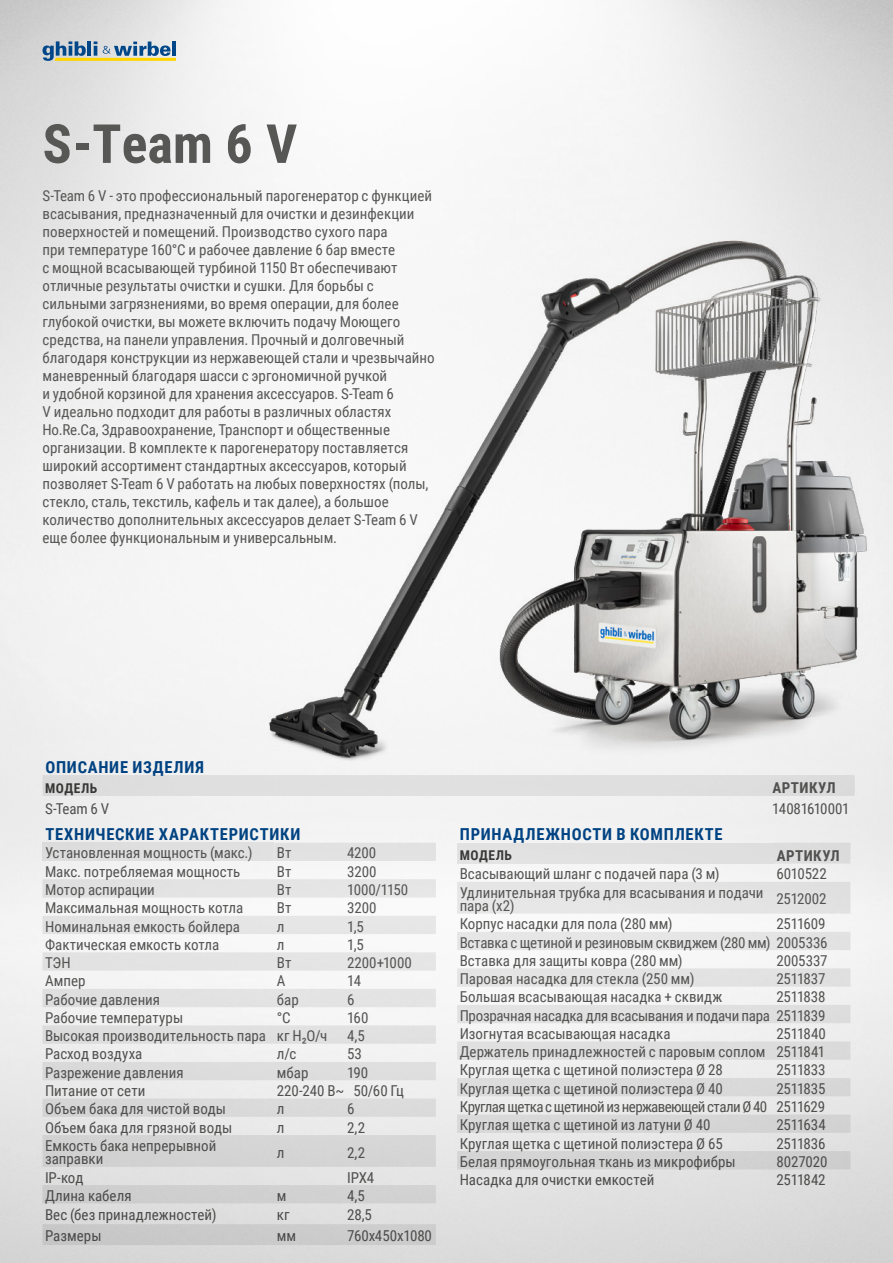
<style>
.page{position:relative;width:893px;height:1263px;background:#fff}
.page>*{position:absolute;margin:0;border:0;box-sizing:border-box;transform-origin:0 0}
._1-TitoloMacchina{font:700 54px "Roboto Condensed";color:#575756}
.t1{font:700 16.5px "Roboto Condensed";letter-spacing:.045em;color:#00478a}
._4-Testo_descrizione{font:15px/18px "Roboto Condensed";color:#575756}
._4-Testo_descrizione-2{font:15px "Roboto Condensed";letter-spacing:-.02em;color:#575756}
.t2{font:700 15px "Roboto Condensed";letter-spacing:.03em;color:#575756}
._4-Testo_descrizione-3{font:15px "Roboto Condensed";letter-spacing:-.03em;color:#575756}
.t3{font:700 13.5px "Roboto Condensed";letter-spacing:.035em;color:#3c3c3b}
</style>
<div class="page">
<svg style="left:43px;top:41px;width:133px;height:20px;background:#96a9a3"></svg>
<img style="left:108px;top:201px;width:785px;height:595px">
<svg style="left:43px;top:753px;width:812px;height:43px"></svg>
<div style="left:43px;top:820px;width:393px;height:23px;background:#f2f2f2"></div>
<svg style="left:43px;top:843px;width:393px;height:402px;fill:#e3e3e3"></svg>
<div style="left:457px;top:820px;width:317px;height:23px;background:#f2f2f2"></div>
<svg style="left:457px;top:843px;width:393px;height:326px;fill:#e5e5e5"></svg>
<p class="_1-TitoloMacchina" style="left:43px;top:106px;width:256px">S-Team 6 V</p>
<p class="_4-Testo_descrizione" style="left:43px;top:186px;width:394px">S-Team 6 V - это профессиональный парогенератор с функцией всасывания, предназначенный для очистки и дезинфекции поверхностей и помещений. Производство сухого пара<br>при температуре 160°C и рабочее давление 6 бар вместе<br>с мощной всасывающей турбиной 1150 Вт обеспечивают отличные результаты очистки и сушки. Для борьбы с сильными загрязнениями, во время операции, для более глубокой очистки, вы можете включить подачу Моющего средства, на панели управления. Прочный и долговечный благодаря конструкции из нержавеющей стали и чрезвычайно маневренный благодаря шасси с эргономичной ручкой<br>и удобной корзиной для хранения аксессуаров. S-Team 6<br>V идеально подходит для работы в различных областях Ho.Re.Ca, Здравоохранение, Транспорт и общественные организации. В комплекте к парогенератору поставляется широкий ассортимент стандартных аксессуаров, который позволяет S-Team 6 V работать на любых поверхностях (полы, стекло, сталь, текстиль, кафель и так далее), а большое количество дополнительных аксессуаров делает S-Team 6 V еще более функциональным и универсальным.</p>
<p class="t1" style="left:45px;top:755px;width:160px">ОПИСАНИЕ ИЗДЕЛИЯ</p>
<p class="t3" style="left:45px;top:778px;width:53px">МОДЕЛЬ</p>
<p class="t2" style="left:772px;top:777px;width:65px">АРТИКУЛ</p>
<p class="_4-Testo_descrizione" style="left:45px;top:799px;width:66px">S-Team 6 V</p>
<p class="_4-Testo_descrizione-2" style="left:772px;top:798px;width:79px">14081610001</p>
<p class="t1" style="left:45px;top:823px;width:257px">ТЕХНИЧЕСКИЕ ХАРАКТЕРИСТИКИ</p>
<p class="_4-Testo_descrizione" style="left:45px;top:843px;width:209px">Установленная мощность (макс.)</p>
<p class="_4-Testo_descrizione" style="left:277px;top:843px;width:16px">Вт</p>
<p class="_4-Testo_descrizione" style="left:347px;top:843px;width:31px">4200</p>
<p class="_4-Testo_descrizione" style="left:45px;top:862px;width:197px">Макс. потребляемая мощность</p>
<p class="_4-Testo_descrizione" style="left:277px;top:862px;width:16px">Вт</p>
<p class="_4-Testo_descrizione" style="left:347px;top:862px;width:31px">3200</p>
<p class="_4-Testo_descrizione" style="left:45px;top:880px;width:111px">Мотор аспирации</p>
<p class="_4-Testo_descrizione" style="left:277px;top:880px;width:16px">Вт</p>
<p class="_4-Testo_descrizione-3" style="left:347px;top:879px;width:63px">1000/1150</p>
<p class="_4-Testo_descrizione" style="left:45px;top:898px;width:200px">Максимальная мощность котла</p>
<p class="_4-Testo_descrizione" style="left:277px;top:898px;width:16px">Вт</p>
<p class="_4-Testo_descrizione" style="left:347px;top:898px;width:31px">3200</p>
<p class="_4-Testo_descrizione" style="left:45px;top:917px;width:197px">Номинальная емкость бойлера</p>
<p class="_4-Testo_descrizione" style="left:277px;top:917px;width:9px">л</p>
<p class="_4-Testo_descrizione" style="left:347px;top:917px;width:18px">1,5</p>
<p class="_4-Testo_descrizione" style="left:45px;top:935px;width:176px">Фактическая емкость котла</p>
<p class="_4-Testo_descrizione" style="left:277px;top:935px;width:9px">л</p>
<p class="_4-Testo_descrizione" style="left:347px;top:935px;width:18px">1,5</p>
<p class="_4-Testo_descrizione" style="left:45px;top:953px;width:27px">ТЭН</p>
<p class="_4-Testo_descrizione" style="left:277px;top:953px;width:16px">Вт</p>
<p class="_4-Testo_descrizione" style="left:347px;top:953px;width:66px">2200+1000</p>
<p class="_4-Testo_descrizione" style="left:45px;top:971px;width:42px">Ампер</p>
<p class="_4-Testo_descrizione" style="left:277px;top:971px;width:10px">A</p>
<p class="_4-Testo_descrizione" style="left:347px;top:971px;width:16px">14</p>
<p class="_4-Testo_descrizione" style="left:45px;top:990px;width:117px">Рабочие давления</p>
<p class="_4-Testo_descrizione" style="left:277px;top:990px;width:23px">бар</p>
<p class="_4-Testo_descrizione" style="left:347px;top:990px;width:9px">6</p>
<p class="_4-Testo_descrizione" style="left:45px;top:1008px;width:140px">Рабочие температуры</p>
<p class="_4-Testo_descrizione" style="left:277px;top:1008px;width:15px">°C</p>
<p class="_4-Testo_descrizione" style="left:347px;top:1008px;width:23px">160</p>
<p class="_4-Testo_descrizione" style="left:45px;top:1026px;width:284px">Высокая производительность пара кг H₂O/ч</p>
<p class="_4-Testo_descrizione" style="left:347px;top:1026px;width:19px">4,5</p>
<p class="_4-Testo_descrizione" style="left:45px;top:1044px;width:99px">Расход воздуха</p>
<p class="_4-Testo_descrizione" style="left:277px;top:1044px;width:21px">л/с</p>
<p class="_4-Testo_descrizione" style="left:347px;top:1044px;width:16px">53</p>
<p class="_4-Testo_descrizione" style="left:45px;top:1063px;width:140px">Разрежение давления</p>
<p class="_4-Testo_descrizione" style="left:277px;top:1063px;width:33px">мбар</p>
<p class="_4-Testo_descrizione" style="left:347px;top:1063px;width:23px">190</p>
<p class="_4-Testo_descrizione" style="left:45px;top:1081px;width:102px">Питание от сети</p>
<p class="_4-Testo_descrizione" style="left:277px;top:1081px;width:129px">220-240 В~ 50/60 Гц</p>
<p class="_4-Testo_descrizione" style="left:45px;top:1099px;width:183px">Объем бака для чистой воды</p>
<p class="_4-Testo_descrizione" style="left:277px;top:1099px;width:9px">л</p>
<p class="_4-Testo_descrizione" style="left:347px;top:1099px;width:9px">6</p>
<p class="_4-Testo_descrizione" style="left:45px;top:1117px;width:189px">Объем бака для грязной воды</p>
<p class="_4-Testo_descrizione" style="left:277px;top:1117px;width:9px">л</p>
<p class="_4-Testo_descrizione" style="left:347px;top:1117px;width:19px">2,2</p>
<p class="_4-Testo_descrizione" style="left:45px;top:1138px;width:173px;line-height:13.5px">Емкость бака непрерывной заправки</p>
<p class="_4-Testo_descrizione" style="left:277px;top:1142px;width:9px">л</p>
<p class="_4-Testo_descrizione" style="left:347px;top:1142px;width:19px">2,2</p>
<p class="_4-Testo_descrizione" style="left:45px;top:1168px;width:40px">IP-код</p>
<p class="_4-Testo_descrizione" style="left:347px;top:1168px;width:28px">IPX4</p>
<p class="_4-Testo_descrizione" style="left:45px;top:1186px;width:88px">Длина кабеля</p>
<p class="_4-Testo_descrizione" style="left:277px;top:1186px;width:11px">м</p>
<p class="_4-Testo_descrizione" style="left:347px;top:1186px;width:19px">4,5</p>
<p class="_4-Testo_descrizione" style="left:45px;top:1205px;width:173px">Вес (без принадлежностей)</p>
<p class="_4-Testo_descrizione" style="left:277px;top:1205px;width:14px">кг</p>
<p class="_4-Testo_descrizione" style="left:347px;top:1205px;width:26px">28,5</p>
<p class="_4-Testo_descrizione" style="left:45px;top:1226px;width:58px">Размеры</p>
<p class="_4-Testo_descrizione" style="left:277px;top:1226px;width:21px">мм</p>
<p class="_4-Testo_descrizione" style="left:347px;top:1226px;width:86px">760x450x1080</p>
<p class="t1" style="left:460px;top:823px;width:264px">ПРИНАДЛЕЖНОСТИ В КОМПЛЕКТЕ</p>
<p class="t3" style="left:460px;top:846px;width:53px">МОДЕЛЬ</p>
<p class="t2" style="left:777px;top:845px;width:65px">АРТИКУЛ</p>
<p class="_4-Testo_descrizione" style="left:460px;top:864px;width:261px">Всасывающий шланг с подачей пара (3 м)</p>
<p class="_4-Testo_descrizione" style="left:776px;top:864px;width:52px">6010522</p>
<p class="_4-Testo_descrizione" style="left:460px;top:885px;width:305px;line-height:13.5px">Удлинительная трубка для всасывания и подачи пара (x2)</p>
<p class="_4-Testo_descrizione" style="left:776px;top:889px;width:52px">2512002</p>
<p class="_4-Testo_descrizione" style="left:460px;top:914px;width:214px">Корпус насадки для пола (280 мм)</p>
<p class="_4-Testo_descrizione" style="left:460px;top:914px;width:369px;text-indent:317px">2511609<br>Вставка с щетиной и резиновым сквиджем (280 мм) 2005336<br>Вставка для защиты ковра (280 мм)</p>
<p class="_4-Testo_descrizione" style="left:776px;top:951px;width:53px">2005337</p>
<p class="_4-Testo_descrizione" style="left:460px;top:969px;width:236px">Паровая насадка для стекла (250 мм)</p>
<p class="_4-Testo_descrizione" style="left:776px;top:969px;width:51px">2511837</p>
<p class="_4-Testo_descrizione" style="left:460px;top:987px;width:264px">Большая всасывающая насадка + сквидж</p>
<p class="_4-Testo_descrizione" style="left:460px;top:987px;width:367px;text-align:justify;text-indent:317px">2511838<br>Прозрачная насадка для всасывания и подачи пара 2511839<br>Изогнутая всасывающая насадка</p>
<p class="_4-Testo_descrizione" style="left:460px;top:1024px;width:368px;text-align:justify;text-indent:317px">2511840<br>Держатель принадлежностей с паровым соплом 2511841<br>Круглая щетка с щетиной полиэстера Ø 28</p>
<p class="_4-Testo_descrizione-2" style="left:776px;top:1059px;width:51px">2511833</p>
<p class="_4-Testo_descrizione" style="left:460px;top:1079px;width:265px">Круглая щетка с щетиной полиэстера Ø 40</p>
<p class="_4-Testo_descrizione" style="left:460px;top:1079px;width:367px;text-align:justify;text-indent:317px">2511835<br>Круглая щетка с щетиной из нержавеющей стали Ø 40 2511629<br>Круглая щетка с щетиной из латуни Ø 40</p>
<p class="_4-Testo_descrizione-2" style="left:776px;top:1114px;width:51px">2511634</p>
<p class="_4-Testo_descrizione" style="left:460px;top:1134px;width:265px">Круглая щетка с щетиной полиэстера Ø 65</p>
<p class="_4-Testo_descrizione-2" style="left:776px;top:1133px;width:51px">2511836</p>
<p class="_4-Testo_descrizione" style="left:460px;top:1152px;width:277px">Белая прямоугольная ткань из микрофибры</p>
<p class="_4-Testo_descrizione" style="left:776px;top:1152px;width:53px">8027020</p>
<p class="_4-Testo_descrizione" style="left:460px;top:1170px;width:196px">Насадка для очистки емкостей</p>
<p class="_4-Testo_descrizione-2" style="left:776px;top:1169px;width:51px">2511842</p>
</div>
